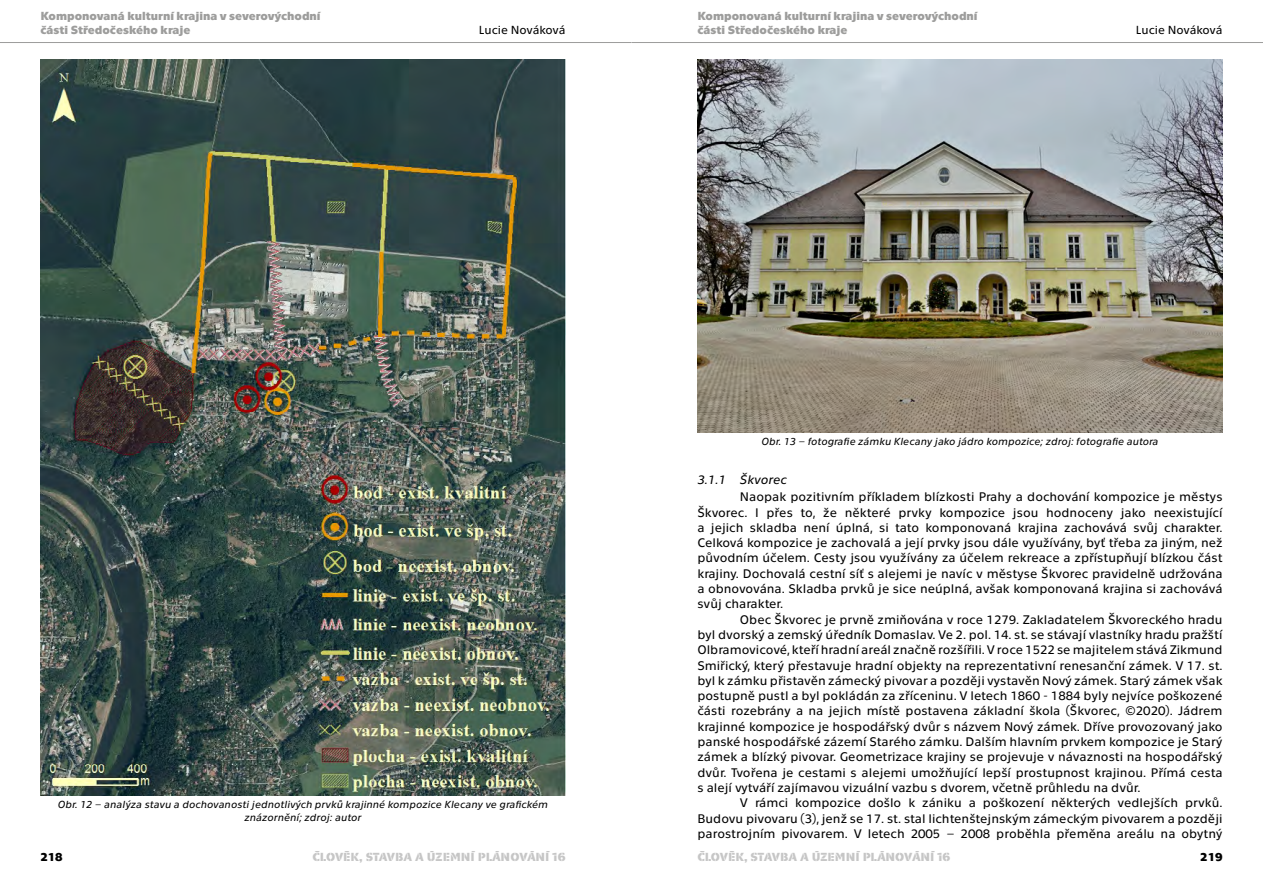
<style>
.page{position:relative;width:1263px;height:893px;background:#fff}
.page>*{position:absolute;margin:0;border:0;box-sizing:border-box;transform-origin:0 0}
.t1{font:12.75px/15.3px "Technika";color:#000;text-align:justify}
.t2{font:italic 12.75px "Technika";letter-spacing:-.005em;color:#000}
.t3{font:700 12px/14.4px "Technika";color:#9d9d9c}
.t4{font:700 12px "Technika Stencil";color:#c6c6c6}
.t5{font:12px "Technika";letter-spacing:-.005em;color:#000}
.t6{font:700 12px "Technika";color:#000}
.t7{font:italic 10.5px/12.6px "Technika";color:#000;text-align:center}
</style>
<div class="page">
<hr style="left:0;top:42px;width:631px;height:1px;background:#9d9d9c">
<hr style="left:632px;top:42px;width:631px;height:1px;background:#9d9d9c">
<img style="left:40px;top:59px;width:526px;height:736px">
<img style="left:697px;top:59px;width:525px;height:373px">
<p class="t3" style="left:40px;top:7px;width:282px">Komponovaná kulturní krajina v severovýchodní části Středočeského kraje</p>
<p class="t3" style="left:697px;top:7px;width:282px">Komponovaná kulturní krajina v severovýchodní</p>
<p class="t5" style="left:479px;top:22px;width:88px">Lucie Nováková</p>
<p class="t3" style="left:697px;top:22px;width:151px">části Středočeského kraje</p>
<p class="t5" style="left:1136px;top:22px;width:88px">Lucie Nováková</p>
<p class="t7" style="left:58px;top:797px;width:492px">Obr. 12 – analýza stavu a dochovanosti jednotlivých prvků krajinné kompozice Klecany ve grafickém znázornění; zdroj: autor</p>
<p class="t7" style="left:761px;top:434px;width:399px">Obr. 13 – fotografie zámku Klecany jako jádro kompozice; zdroj: fotografie autora</p>
<p class="t2" style="left:697px;top:471px;width:91px">3.1.1 Škvorec</p>
<p class="t1" style="left:697px;top:488px;width:527px;text-indent:43px">Naopak pozitivním příkladem blízkosti Prahy a dochování kompozice je městys Škvorec. I přes to, že některé prvky kompozice jsou hodnoceny jako neexistující a jejich skladba není úplná, si tato komponovaná krajina zachovává svůj charakter.<br>Celková kompozice je zachovalá a její prvky jsou dále využívány, byť třeba za jiným, než původním účelem. Cesty jsou využívány za účelem rekreace a zpřístupňují blízkou část krajiny. Dochovalá cestní síť s alejemi je navíc v městyse Škvorec pravidelně udržována a obnovována. Skladba prvků je sice neúplná, avšak komponovaná krajina si zachovává svůj charakter.</p>
<p class="t1" style="left:697px;top:611px;width:527px;text-indent:43px">Obec Škvorec je prvně zmiňována v roce 1279. Zakladatelem Škvoreckého hradu byl dvorský a zemský úředník Domaslav. Ve 2. pol. 14. st. se stávají vlastníky hradu pražští Olbramovicové, kteří hradní areál značně rozšířili. V roce 1522 se majitelem stává Zikmund Smiřický, který přestavuje hradní objekty na reprezentativní renesanční zámek. V 17. st. byl k zámku přistavěn zámecký pivovar a později vystavěn Nový zámek. Starý zámek však postupně pustl a byl pokládán za zříceninu. V letech 1860 - 1884 byly nejvíce poškozené části rozebrány a na jejich místě postavena základní škola (Škvorec, ©2020). Jádrem krajinné kompozice je hospodářský dvůr s názvem Nový zámek. Dříve provozovaný jako panské hospodářské zázemí Starého zámku. Dalším hlavním prvkem kompozice je Starý zámek a blízký pivovar. Geometrizace krajiny se projevuje v návaznosti na hospodářský dvůr. Tvořena je cestami s alejemi umožňující lepší prostupnost krajinou. Přímá cesta s alejí vytváří zajímavou vizuální vazbu s dvorem, včetně průhledu na dvůr.</p>
<p class="t1" style="left:697px;top:794px;width:527px;text-indent:43px">V rámci kompozice došlo k zániku a poškození některých vedlejších prvků.<br>Budovu pivovaru (3), jenž se 17. st. stal lichtenštejnským zámeckým pivovarem a později parostrojním pivovarem. V letech 2005 – 2008 proběhla přeměna areálu na obytný</p>
<p class="t6" style="left:40px;top:848px;width:24px">218</p>
<p class="t4" style="left:313px;top:850px;width:255px">ČLOVĚK, STAVBA A ÚZEMNÍ PLÁNOVÁNÍ 16</p>
<p class="t4" style="left:697px;top:850px;width:255px">ČLOVĚK, STAVBA A ÚZEMNÍ PLÁNOVÁNÍ 16</p>
<p class="t6" style="left:1200px;top:848px;width:24px">219</p>
</div>
